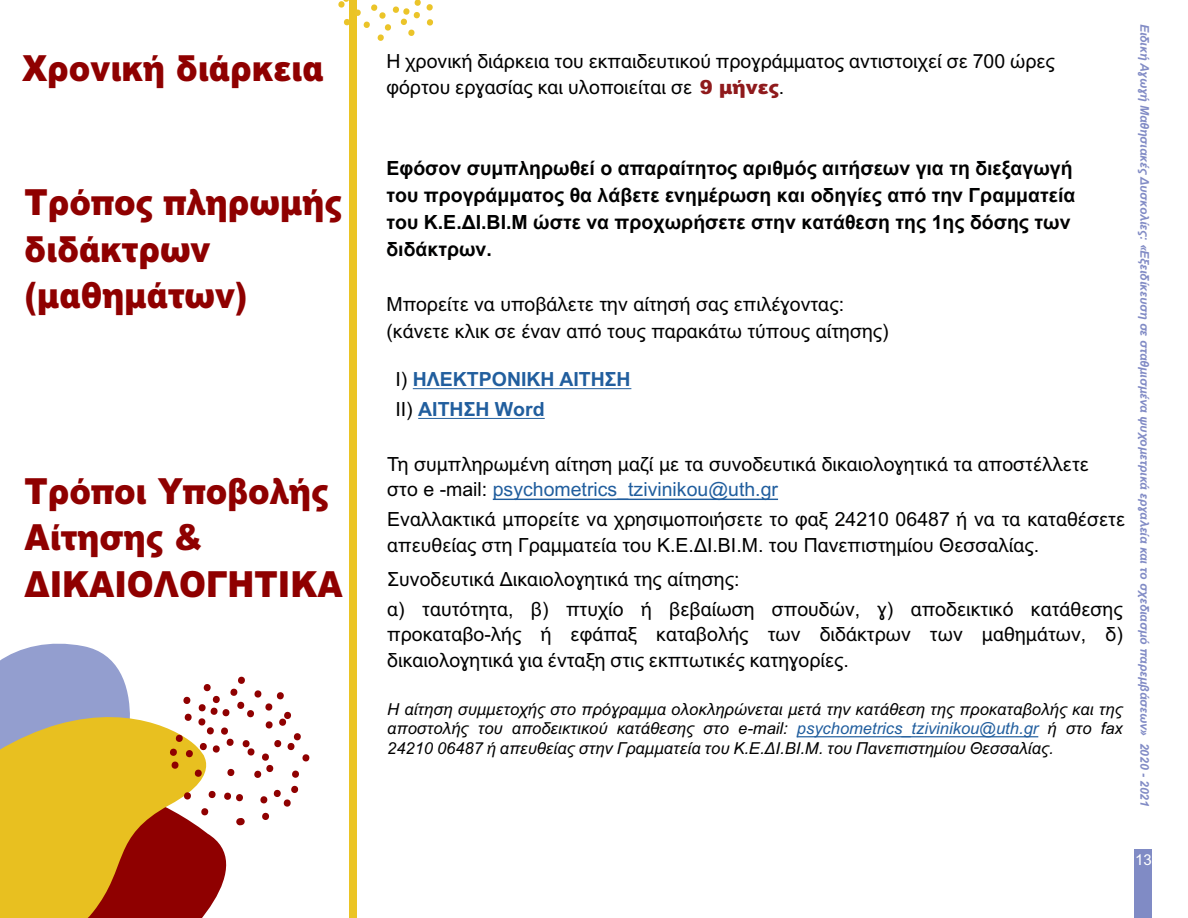
<style>
.page{position:relative;width:1188px;height:918px;background:#fff}
.page>*{position:absolute;margin:0;border:0;box-sizing:border-box;transform-origin:0 0}
.t1{font:900 36px/46.5px "IEP Sans";color:#8f0000;scale:.9 1}
.t2{font:19.5px/25.5px "IEP Sans";color:#000101}
.t3{font:700 19.5px/27px "Arial";color:#000101}
.t4{font:700 19.5px/29.7px "IEP Sans";color:#215e9e}
.t5{font:italic 16.5px/19.8px "IEP Sans";color:#000;text-align:justify}
.t6{font:15px "IEP Sans";color:#fff}
.t7{font:italic 700 12px "IEP Sans";letter-spacing:-.005em;color:#818bc5}
.s1{font-weight:900;color:#8f1a1c}
.s2{font-weight:400;color:#000101}
.s3{color:#215e9e}
</style>
<div class="page">
<div style="left:1135px;top:849px;width:17px;height:69px;background:#808bc5"></div>
<div style="left:349px;top:0;width:7px;height:918px;background:#ebc424"></div>
<hr style="left:797px;top:736px;width:241px;height:1px;background:#215e9e">
<hr style="left:493px;top:499px;width:285px;height:1px;background:#215e9e">
<hr style="left:418px;top:418px;width:127px;height:1px;background:#215e9e">
<hr style="left:413px;top:388px;width:218px;height:1px;background:#215e9e">
<svg style="left:0;top:643px;width:310px;height:275px"></svg>
<svg style="left:338px;top:0;width:96px;height:42px"></svg>
<h1 class="t1" style="left:22px;top:45px;width:337px">Χρονική διάρκεια</h1>
<h1 class="t1" style="left:25px;top:180px;width:354px">Τρόπος πληρωμής διδάκτρων (μαθημάτων)</h1>
<h1 class="t1" style="left:25px;top:468px;width:355px">Τρόποι Υποβολής<br>Αίτησης &amp;<br>ΔΙΚΑΙΟΛΟΓΗΤΙΚΑ</h1>
<p class="t2" style="left:386px;top:49px;width:670px;line-height:26.2px">Η χρονική διάρκεια του εκπαιδευτικού προγράμματος αντιστοιχεί σε 700 ώρες φόρτου εργασίας και υλοποιείται σε <span class="s1">9 μήνες</span>.</p>
<p class="t3" style="left:386px;top:154px;width:691px">Εφόσον συμπληρωθεί ο απαραίτητος αριθμός αιτήσεων για τη διεξαγωγή του προγράμματος θα λάβετε ενημέρωση και οδηγίες από την Γραμματεία του Κ.Ε.ΔΙ.ΒΙ.Μ ώστε να προχωρήσετε στην κατάθεση της 1ης δόσης των διδάκτρων.</p>
<p class="t2" style="left:386px;top:291px;width:504px;line-height:27px">Μπορείτε να υποβάλετε την αίτησή σας επιλέγοντας: (κάνετε κλικ σε έναν από τους παρακάτω τύπους αίτησης)</p>
<p class="t4" style="left:395px;top:365px;width:237px"><span class="s2">Ι)</span> ΗΛΕΚΤΡΟΝΙΚΗ ΑΙΤΗΣΗ<br><span class="s2">ΙΙ)</span> ΑΙΤΗΣΗ Word</p>
<p class="t2" style="left:387px;top:452px;width:703px">Τη συμπληρωμένη αίτηση μαζί με τα συνοδευτικά δικαιολογητικά τα αποστέλλετε στο e -mail: <span class="s3">psychometrics_tzivinikou@uth.gr</span></p>
<p class="t2" style="left:387px;top:507px;width:739px">Εναλλακτικά μπορείτε να χρησιμοποιήσετε το φαξ 24210 06487 ή να τα καταθέσετε απευθείας στη Γραμματεία του Κ.Ε.ΔΙ.ΒΙ.Μ. του Πανεπιστημίου Θεσσαλίας.</p>
<p class="t2" style="left:387px;top:565px;width:737px;line-height:29.7px">Συνοδευτικά Δικαιολογητικά της αίτησης:<br>α) ταυτότητα, β) πτυχίο ή βεβαίωση σπουδών, γ) αποδεικτικό κατάθεσης</p>
<p class="t2" style="left:387px;top:622px;width:737px">προκαταβο-λής ή εφάπαξ καταβολής των διδάκτρων των μαθημάτων, δ) δικαιολογητικά για ένταξη στις εκπτωτικές κατηγορίες.</p>
<p class="t5" style="left:387px;top:699px;width:737px">Η αίτηση συμμετοχής στο πρόγραμμα ολοκληρώνεται μετά την κατάθεση της προκαταβολής και της αποστολής του αποδεικτικού κατάθεσης στο e-mail: <span class="s3">psychometrics_tzivinikou@uth.gr</span> ή στο fax 24210 06487 ή απευθείας στην Γραμματεία του Κ.Ε.ΔΙ.ΒΙ.Μ. του Πανεπιστημίου Θεσσαλίας.</p>
<p class="t7" style="left:1152px;top:24px;width:785px;rotate:90deg">Ειδική Αγωγή Μαθησιακές Δυσκολίες: «Εξειδίκευση σε σταθμισμένα ψυχομετρικά εργαλεία και το σχεδιασμό παρεμβάσεων» 2020 - 2021</p>
<p class="t6" style="left:1135px;top:851px;width:18px">13</p>
</div>
